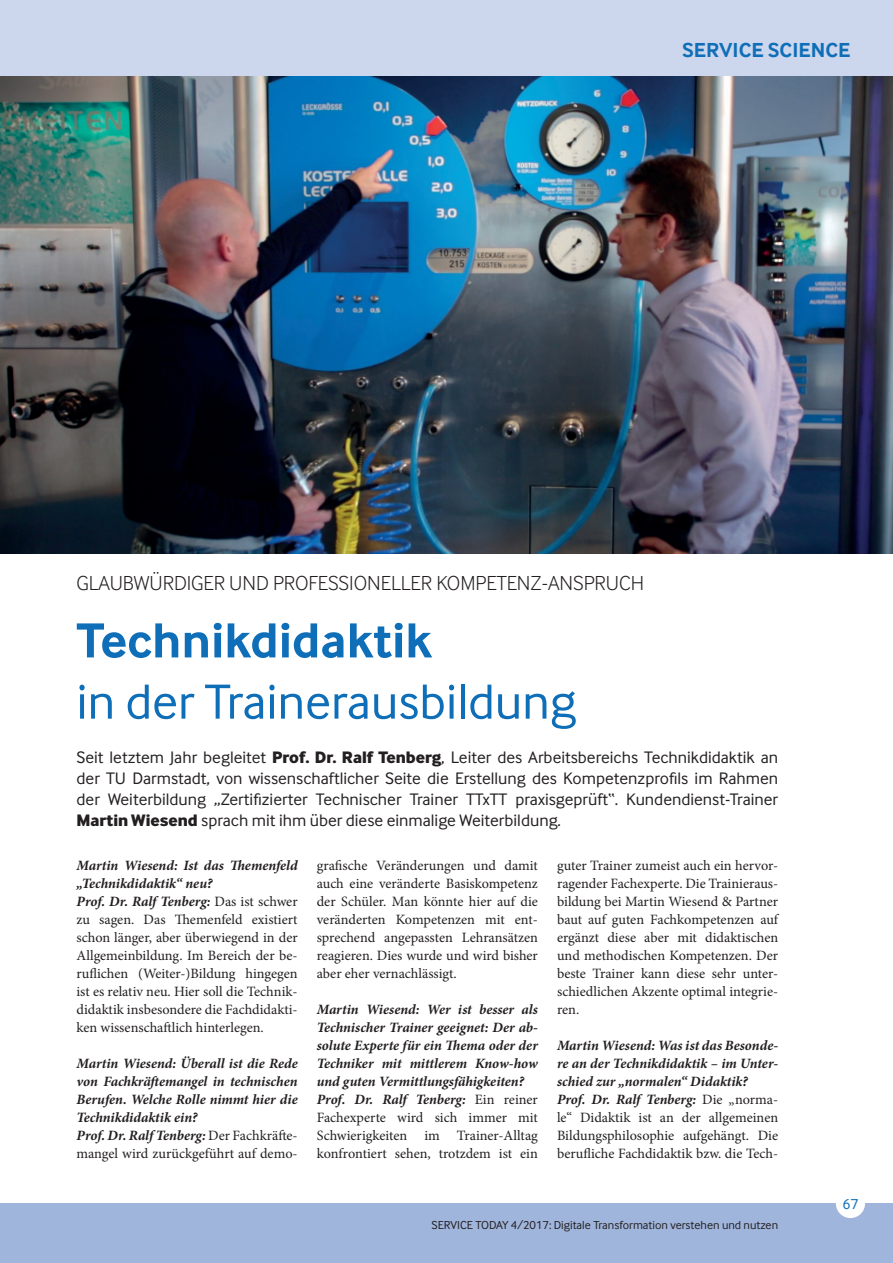
<style>
.page{position:relative;width:893px;height:1263px;background:#fff}
.page>*{position:absolute;margin:0;border:0;box-sizing:border-box;transform-origin:0 0}
.t1{font:51px "Inter Face";color:#0f6eb8}
.t2{font:700 51px "Inter Face";color:#0f6eb8}
.t3{font:300 21px "Inter Face";color:#231f20}
.t4{font:700 21px "Inter Face";color:#0f6eb8}
.t5{font:17.25px/21px "Inter Face";color:#231f20;text-align:justify}
.t6{font:15px "Inter Face";color:#0f6eb8}
.t7{font:14.25px/18px "Minion Pro";color:#231f20;text-align:justify}
.t8{font:italic 700 14.25px/18px "Minion Pro";letter-spacing:-.005em;color:#231f20}
.t9{font:12px "Inter Face";color:#231f20}
.s1{font-weight:800}
.s2{font-weight:700;font-style:italic}
.s3{font-weight:400;font-style:normal}
</style>
<div class="page">
<div style="left:0;top:1203px;width:893px;height:60px;background:#a0b5dc"></div>
<div style="left:0;top:0;width:893px;height:77px;background:#ccd6ec"></div>
<div style="left:836px;top:1189px;width:29px;height:29px;background:#fff;border-radius:50%"></div>
<img style="left:0;top:77px;width:893px;height:476px">
<h2 class="t4" style="left:682px;top:37px;width:170px">SERVICE SCIENCE</h2>
<h2 class="t3" style="left:77px;top:571px;width:569px">GLAUBWÜRDIGER UND PROFESSIONELLER KOMPETENZ-ANSPRUCH</h2>
<h1 class="t2" style="left:77px;top:611px;width:357px">Technikdidaktik</h1>
<h1 class="t1" style="left:77px;top:673px;width:501px">in der Trainerausbildung</h1>
<p class="t5" style="left:77px;top:747px;width:703px">Seit letztem Jahr begleitet <span class="s1">Prof. Dr. Ralf Tenberg</span>, Leiter des Arbeitsbereichs Technikdidaktik an der TU Darmstadt, von wissenschaftlicher Seite die Erstellung des Kompetenzprofils im Rahmen der Weiterbildung „Zertifizierter Technischer Trainer TTxTT praxisgeprüft“. Kundendienst-Trainer <span class="s1">Martin Wiesend</span> sprach mit ihm über diese einmalige Weiterbildung.</p>
<p class="t7" style="left:77px;top:856px;width:223px;text-align:left"><span class="s2">Martin Wiesend: Ist das Themenfeld „Technikdidaktik“ neu?<br>Prof. Dr. Ralf Tenberg:</span> Das ist schwer zu sagen. Das Themenfeld existiert schon länger, aber überwiegend in der Allgemeinbildung. Im Bereich der be&shy;ruflichen (Weiter-)Bildung hingegen ist es relativ neu. Hier soll die Technik&shy;didaktik insbesondere die Fachdidakti&shy;ken wissenschaftlich hinterlegen.</p>
<p class="t8" style="left:77px;top:1054px;width:223px">Martin Wiesend: Überall ist die Rede von Fachkräftemangel in technischen Berufen. Welche Rolle nimmt hier die Technikdidaktik ein?<br>Prof. Dr. Ralf Tenberg: <span class="s3">Der Fachkräfte&shy;mangel wird zurückgeführt auf demo-</span></p>
<p class="t7" style="left:317px;top:856px;width:223px">grafische Veränderungen und damit auch eine veränderte Basiskompetenz der Schüler. Man könnte hier auf die veränderten Kompetenzen mit ent&shy;sprechend angepassten Lehransätzen reagieren. Dies wurde und wird bisher aber eher vernachlässigt.</p>
<p class="t8" style="left:317px;top:1000px;width:223px">Martin Wiesend: Wer ist besser als Technischer Trainer geeignet: Der ab&shy;solute Experte für ein Thema oder der Techniker mit mittlerem Know-how und guten Vermittlungsfähigkeiten?<br>Prof. Dr. Ralf Tenberg: <span class="s3">Ein reiner Fachexperte wird sich immer mit Schwierigkeiten im Trainer-Alltag konfrontiert sehen, trotzdem ist ein</span></p>
<p class="t7" style="left:557px;top:856px;width:223px">guter Trainer zumeist auch ein hervor&shy;ragender Fachexperte. Die Trainieraus&shy;bildung bei Martin Wiesend &amp; Partner baut auf guten Fachkompetenzen auf ergänzt diese aber mit didaktischen und methodischen Kompetenzen. Der beste Trainer kann diese sehr unter&shy;schiedlichen Akzente optimal integrie&shy;ren.</p>
<p class="t8" style="left:557px;top:1036px;width:223px">Martin Wiesend: Was ist das Besonde&shy;re an der Technikdidaktik – im Unter&shy;schied zur „normalen“ Didaktik?<br>Prof. Dr. Ralf Tenberg: <span class="s3">Die „norma&shy;le“ Didaktik ist an der allgemeinen Bildungsphilosophie aufgehängt. Die berufliche Fachdidaktik bzw. die Tech-</span></p>
<p class="t9" style="left:432px;top:1218px;width:348px">SERVICE TODAY 4/2017: Digitale Transformation verstehen und nutzen</p>
<p class="t6" style="left:842px;top:1195px;width:18px">67</p>
</div>
